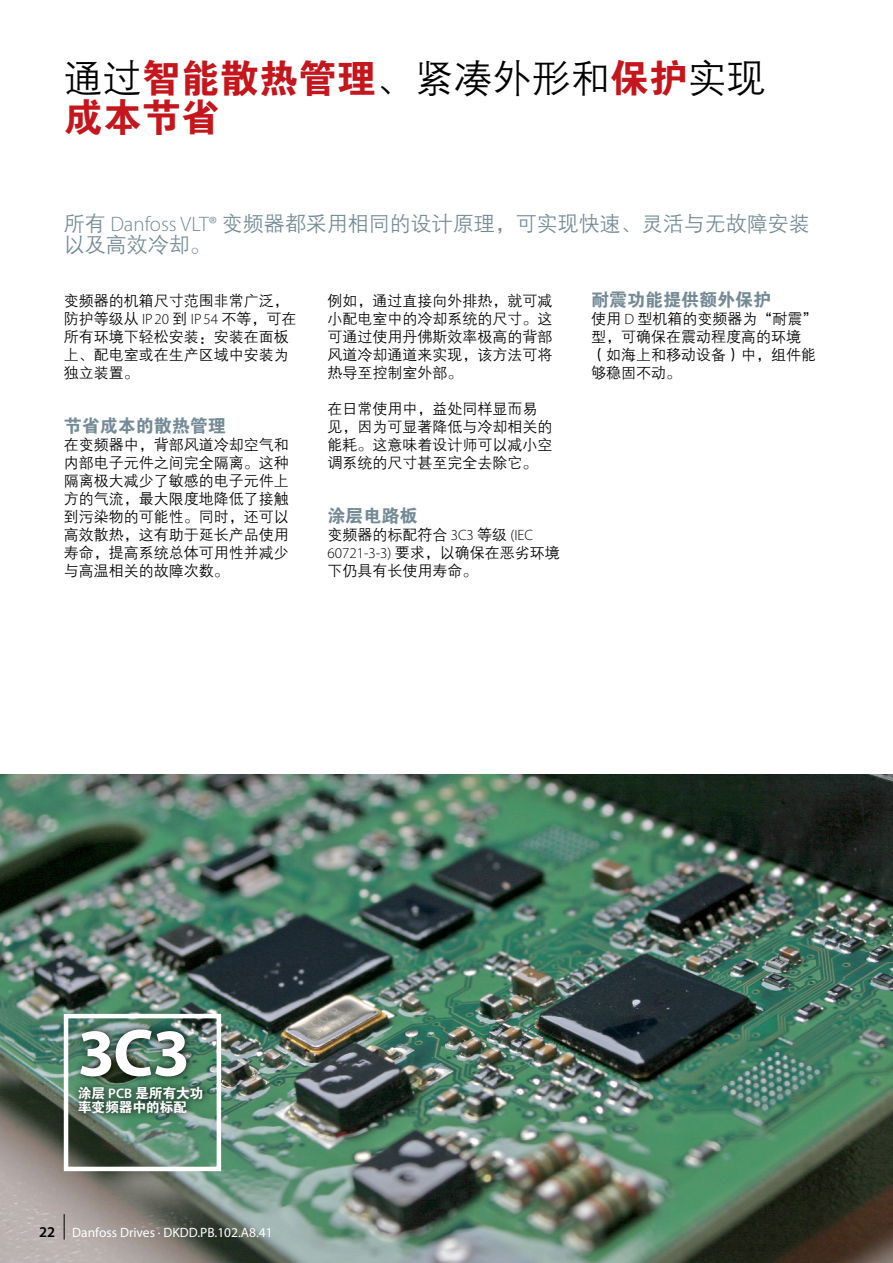
<style>
.page{position:relative;width:893px;height:1263px;background:#fff}
.page>*{position:absolute;margin:0;border:0;box-sizing:border-box;transform-origin:0 0}
.t1{font:700 67.5px "Myriad Pro";color:#fff}
.t2{font:39px "FZZDXJW GB1 0";color:#000}
.t3{font:39px "FZDHTJW GB1 0";color:#c4161c}
.t4{font:21px/21px "FZZDXJW GB1 0";color:#748a96}
.t5{font:18px "FZDHTJW GB1 0";color:#748a96}
.t6{font:15px/18px "FZZDXJW GB1 0";color:#000}
.t7{font:13.8px/13.8px "FZDHTJW GB1 0";letter-spacing:-.015em;color:#fff}
.t8{font:13.5px "Myriad Pro";color:#fff}
.s1{font-family:"FZDHTJW GB1 0";color:#c4161c}
.s2{font-family:"Myriad Pro";font-weight:300}
.s3{font-family:"Myriad Pro";font-weight:600}
.s4{font-weight:600;font-size:15px;color:#000}
</style>
<div class="page">
<img style="left:0;top:774px;width:892px;height:489px">
<hr style="left:892px;top:0;width:1px;height:1263px;background:#dae3e8">
<div style="left:64px;top:1014px;width:157px;height:157px;border:4px solid #fff"></div>
<div style="left:72px;top:1022px;width:139px;height:100px;background:#000;opacity:.91"></div>
<svg style="left:64px;top:1214px;width:1px;height:25px"></svg>
<h2 class="t2" style="left:64px;top:57px;width:704px">通过<span class="s1">智能散热管理</span>、紧凑外形和<span class="s1">保护</span>实现</h2>
<h2 class="t3" style="left:64px;top:96px;width:157px">成本节省</h2>
<h3 class="t4" style="left:64px;top:214px;width:747px">所有 <span class="s2">Danfoss VLT®</span> 变频器都采用相同的设计原理，可实现快速、灵活与无故障安装以及高效冷却。</h3>
<p class="t6" style="left:64px;top:292px;width:234px">变频器的机箱尺寸范围非常广泛，防护等级从 <span class="s2">IP 20</span> 到 <span class="s2">IP 54</span> 不等，可在所有环境下轻松安装：安装在面板上、配电室或在生产区域中安装为独立装置。</p>
<p class="t5" style="left:64px;top:416px;width:163px">节省成本的散热管理</p>
<p class="t6" style="left:64px;top:436px;width:226px;text-align:justify">在变频器中，背部风道冷却空气和内部电子元件之间完全隔离。这种隔离极大减少了敏感的电子元件上方的气流，最大限度地降低了接触到污染物的可能性。同时，还可以高效散热，这有助于延长产品使用寿命，提高系统总体可用性并减少与高温相关的故障次数。</p>
<p class="t5" style="left:591px;top:290px;width:181px">耐震功能提供额外保护</p>
<p class="t6" style="left:591px;top:310px;width:228px">使用 <span class="s2">D</span> 型机箱的变频器为“耐震”型，可确保在震动程度高的环境（如海上和移动设备）中，组件能够稳固不动。</p>
<p class="t6" style="left:327px;top:292px;width:227px;text-align:justify">例如，通过直接向外排热，就可减小配电室中的冷却系统的尺寸。这可通过使用丹佛斯效率极高的背部风道冷却通道来实现，该方法可将热导至控制室外部。</p>
<p class="t6" style="left:327px;top:400px;width:227px">在日常使用中，益处同样显而易见，因为可显著降低与冷却相关的能耗。这意味着设计师可以减小空调系统的尺寸甚至完全去除它。</p>
<p class="t5" style="left:327px;top:506px;width:91px">涂层电路板</p>
<p class="t6" style="left:327px;top:526px;width:234px">变频器的标配符合 <span class="s2">3C3</span> 等级 <span class="s2">(IEC<br>60721-3-3)</span> 要求，以确保在恶劣环境下仍具有长使用寿命。</p>
<h1 class="t1" style="left:78px;top:1009px;width:114px">3C3</h1>
<p class="t7" style="left:78px;top:1087px;width:127px">涂层 <span class="s3">PCB</span> 是所有大功率变频器中的标配</p>
<p class="t8" style="left:39px;top:1224px;width:235px"><span class="s4">22</span> Danfoss Drives · DKDD.PB.102.A8.41</p>
</div>
